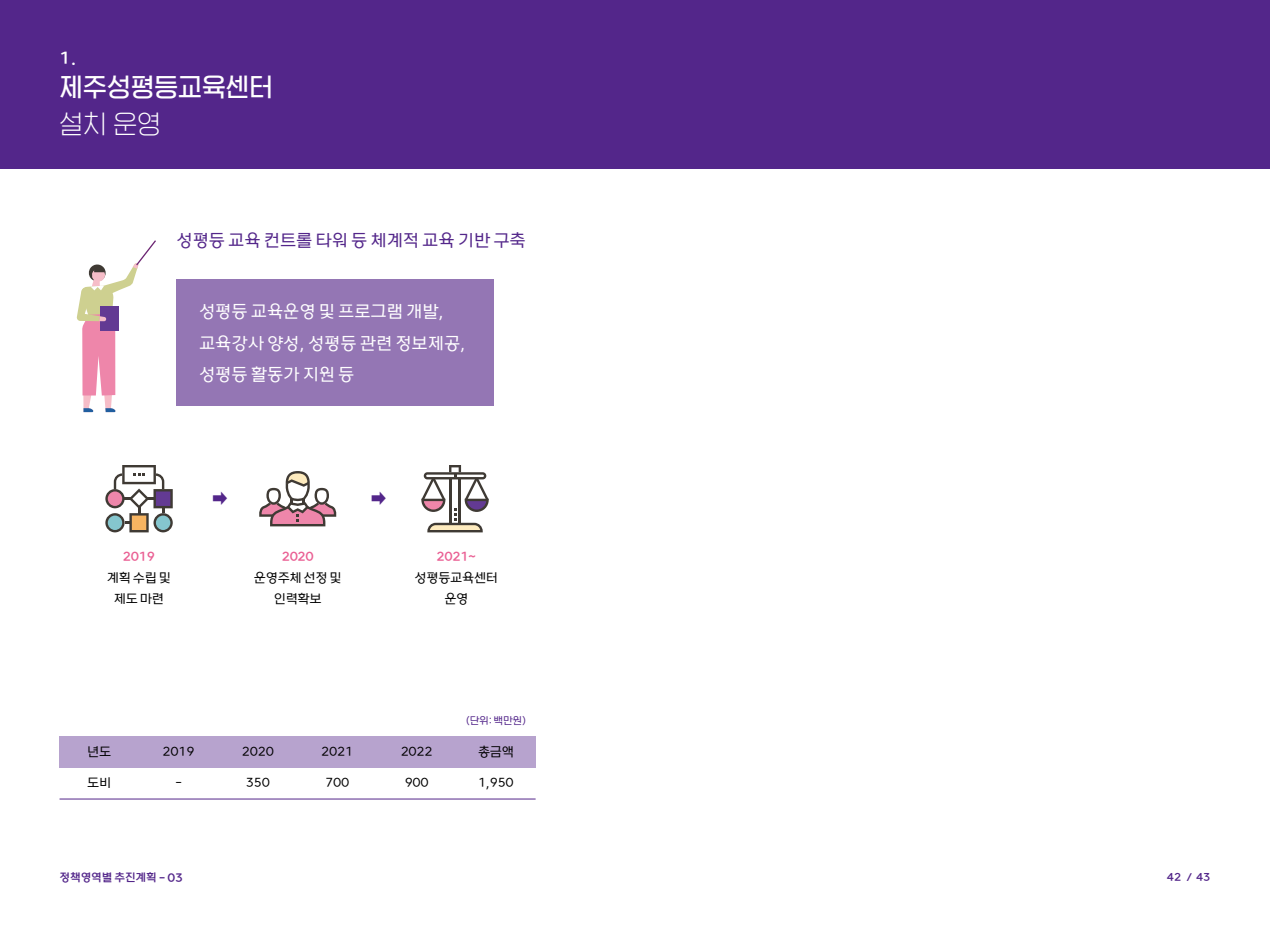
<style>
.page{position:relative;width:1270px;height:933px;background:#fff}
.page>*{position:absolute;margin:0;border:0;box-sizing:border-box;transform-origin:0 0}
.t1{font:26.25px "HGG Gothicssi 60 g";letter-spacing:.005em;color:#fff}
.t2{font:26.25px "HGG Gothicssi 20 g";color:#fff}
.t3{font:17.5px/31.5px "HG Hae Dotum 40 g";letter-spacing:-.005em;color:#fff}
.t4{font:17.5px "HG Hae Dotum 40 g";letter-spacing:-.005em;color:#53268a}
.t5{font:17.5px "HG Hae Dotum 60 g";color:#fff}
.t6{font:15.75px "HG Hae Dotum 40 g";color:#53268a}
.t7{font:13.12px/21px "HG Hae Dotum 40 g";letter-spacing:-.025em;color:#000;text-align:center}
.t8{font:13.12px "HG Hae Dotum 60 g";letter-spacing:-.025em;color:#ea6094}
.t9{font:11.38px "HG Hae Dotum 60 g";letter-spacing:-.01em;color:#53268a}
.t10{font:10.5px "HG Hae Dotum 40 g";color:#53268a}
.s1{font-size:12.25px}
.s2{font-size:9.1px}
</style>
<div class="page">
<div style="left:0;top:0;width:1270px;height:168px;background:#53268a"></div>
<div style="left:176px;top:280px;width:318px;height:126px;background:#9476b4"></div>
<div style="left:60px;top:736px;width:476px;height:31px;background:#b7a3ce"></div>
<hr style="left:60px;top:798px;width:476px;height:1px;background:#53268a">
<svg style="left:259px;top:471px;width:77px;height:55px"></svg>
<svg style="left:105px;top:465px;width:68px;height:67px"></svg>
<svg style="left:421px;top:465px;width:68px;height:67px"></svg>
<svg style="left:77px;top:240px;width:79px;height:172px"></svg>
<h2 class="t5" style="left:60px;top:49px;width:18px">1.</h2>
<h1 class="t1" style="left:60px;top:73px;width:215px">제주성평등교육센터</h1>
<h1 class="t2" style="left:60px;top:110px;width:103px">설치 운영</h1>
<h2 class="t4" style="left:176px;top:231px;width:351px">성평등 교육 컨트롤 타워 등 체계적 교육 기반 구축</h2>
<h2 class="t3" style="left:199px;top:296px;width:268px">성평등 교육운영 및 프로그램 개발, 교육강사 양성, 성평등 관련 정보제공, 성평등 활동가 지원 등</h2>
<p class="t6" style="left:213px;top:490px;width:16px">➡</p>
<p class="t6" style="left:372px;top:490px;width:16px">➡</p>
<p class="t8" style="left:123px;top:550px;width:34px">2019</p>
<p class="t8" style="left:282px;top:550px;width:34px">2020</p>
<p class="t8" style="left:436px;top:550px;width:41px">2021~</p>
<p class="t7" style="left:107px;top:567px;width:66px">계획 수립 및 제도 마련</p>
<p class="t7" style="left:254px;top:567px;width:89px">운영주체 선정 및 인력확보</p>
<p class="t7" style="left:415px;top:567px;width:85px">성평등교육센터 운영</p>
<p class="t7" style="left:87px;top:741px;width:26px">년도</p>
<p class="t7" style="left:87px;top:772px;width:26px">도비</p>
<p class="t10" style="left:466px;top:714px;width:62px">(단위: 백만원)</p>
<p class="t7" style="left:401px;top:741px;width:34px">2022</p>
<p class="t7" style="left:478px;top:741px;width:37px">총금액</p>
<p class="t7" style="left:163px;top:741px;width:34px">2019</p>
<p class="t7" style="left:242px;top:741px;width:34px">2020</p>
<p class="t7" style="left:321px;top:741px;width:34px">2021</p>
<p class="t7" style="left:175px;top:772px;width:9px">-</p>
<p class="t7" style="left:246px;top:772px;width:26px">350</p>
<p class="t7" style="left:325px;top:772px;width:26px">700</p>
<p class="t7" style="left:405px;top:772px;width:26px">900</p>
<p class="t7" style="left:478px;top:772px;width:37px">1,950</p>
<p class="t9" style="left:60px;top:871px;width:125px">정책영역별 추진계획 <span class="s1">- 03</span></p>
<p class="t9" style="left:1167px;top:871px;width:45px">42 <span class="s2">/</span> 43</p>
</div>
